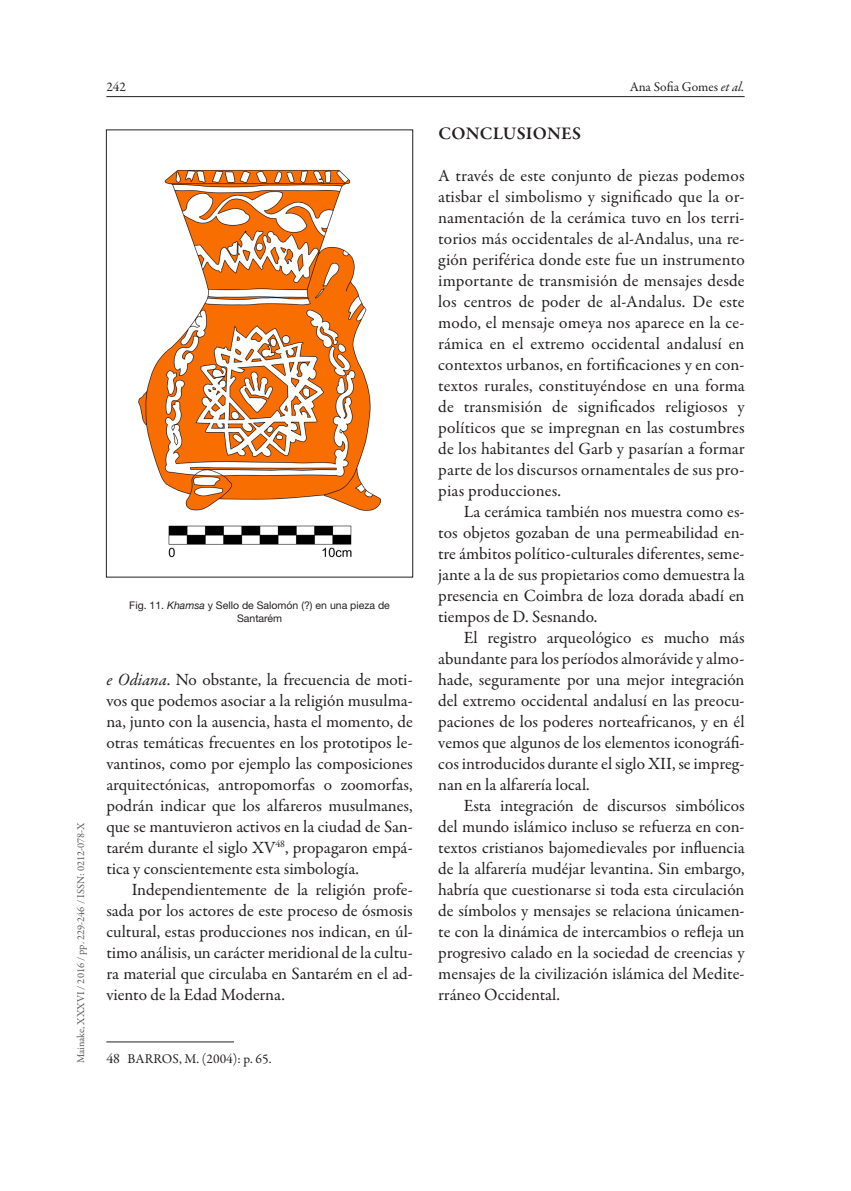
<style>
.page{position:relative;width:851px;height:1191px;background:#fff}
.page>*{position:absolute;margin:0;border:0;box-sizing:border-box;transform-origin:0 0}
.t1{font:600 18px "Garamond Premr Pro";letter-spacing:.01em;color:#231f20}
.t2{font:17.25px/21px "Garamond Premr Pro";color:#231f20;text-align:justify}
.t3{font:13.5px "Garamond Premr Pro";color:#231f20}
.t4{font:10.5px/13.5px "Helvetica Neue LT Std";color:#231f20;text-align:center}
.t5{font:10.5px "Garamond Premr Pro";color:#57585a}
.s1{font-style:italic}
.s2{font-family:"Helvetica Neue";font-style:italic}
.s3{font-size:14.25px}
</style>
<div class="page">
<hr style="left:106px;top:96px;width:638px;height:1px;background:#231f20">
<img style="left:138px;top:169px;width:243px;height:389px">
<div style="left:106px;top:130px;width:307px;height:447px;border:1px solid #231f20"></div>
<hr style="left:106px;top:1041px;width:128px;height:1px;background:#231f20">
<p class="t5" style="left:75px;top:1063px;width:242px;rotate:-90deg">Mainake, XXXVI / 2016 / pp. 229-246 / ISSN: 0212-078-X</p>
<p class="t3" style="left:106px;top:79px;width:21px">242</p>
<p class="t3" style="left:629px;top:79px;width:116px">Ana Sofia Gomes <span class="s1">et al.</span></p>
<p class="t4" style="left:129px;top:598px;width:262px">Fig. 11. <span class="s2">Khamsa</span> y Sello de Salomón (?) en una pieza de<br>Santarém</p>
<p class="t2" style="left:106px;top:669px;width:308px"><span class="s1">e Odiana</span>. No obstante, la frecuencia de moti&shy;vos que podemos asociar a la religión musulma&shy;na, junto con la ausencia, hasta el momento, de otras temáticas frecuentes en los prototipos le&shy;vantinos, como por ejemplo las composiciones arquitectónicas, antropomorfas o zoomorfas, podrán indicar que los alfareros musulmanes, que se mantuvieron activos en la ciudad de San&shy;tarém durante el siglo XV<sup>48</sup>, propagaron empá&shy;tica y conscientemente esta simbología.</p>
<p class="t2" style="left:106px;top:879px;width:308px;text-indent:26px">Independientemente de la religión profe&shy;sada por los actores de este proceso de ósmosis cultural, estas producciones nos indican, en úl&shy;timo análisis, un carácter meridional de la cultu&shy;ra material que circulaba en Santarém en el ad&shy;viento de la Edad Moderna.</p>
<p class="t3" style="left:106px;top:1051px;width:166px"><span class="s3">48</span> BARROS, M. (2004): p. 65.</p>
<p class="t1" style="left:438px;top:122px;width:144px">CONCLUSIONES</p>
<p class="t2" style="left:438px;top:165px;width:308px">A través de este conjunto de piezas podemos atisbar el simbolismo y significado que la or&shy;namentación de la cerámica tuvo en los terri&shy;torios más occidentales de al-Andalus, una re&shy;gión periférica donde este fue un instrumento importante de transmisión de mensajes desde los centros de poder de al-Andalus. De este modo, el mensaje omeya nos aparece en la ce&shy;rámica en el extremo occidental andalusí en contextos urbanos, en fortificaciones y en con&shy;textos rurales, constituyéndose en una forma de transmisión de significados religiosos y políticos que se impregnan en las costumbres de los habitantes del Garb y pasarían a formar parte de los discursos ornamentales de sus pro&shy;pias producciones.</p>
<p class="t2" style="left:438px;top:501px;width:308px;text-indent:26px">La cerámica también nos muestra como es&shy;tos objetos gozaban de una permeabilidad en&shy;tre ámbitos político-culturales diferentes, seme&shy;jante a la de sus propietarios como demuestra la presencia en Coimbra de loza dorada abadí en tiempos de D. Sesnando.</p>
<p class="t2" style="left:438px;top:627px;width:308px;text-indent:26px">El registro arqueológico es mucho más abundante para los períodos almorávide y almo&shy;hade, seguramente por una mejor integración del extremo occidental andalusí en las preocu&shy;paciones de los poderes norteafricanos, y en él vemos que algunos de los elementos iconográfi&shy;cos introducidos durante el siglo XII, se impreg&shy;nan en la alfarería local.</p>
<p class="t2" style="left:438px;top:795px;width:308px;text-indent:26px">Esta integración de discursos simbólicos del mundo islámico incluso se refuerza en con&shy;textos cristianos bajomedievales por influencia de la alfarería mudéjar levantina. Sin embargo, habría que cuestionarse si toda esta circulación de símbolos y mensajes se relaciona únicamen&shy;te con la dinámica de intercambios o refleja un progresivo calado en la sociedad de creencias y mensajes de la civilización islámica del Medite&shy;rráneo Occidental.</p>
</div>
